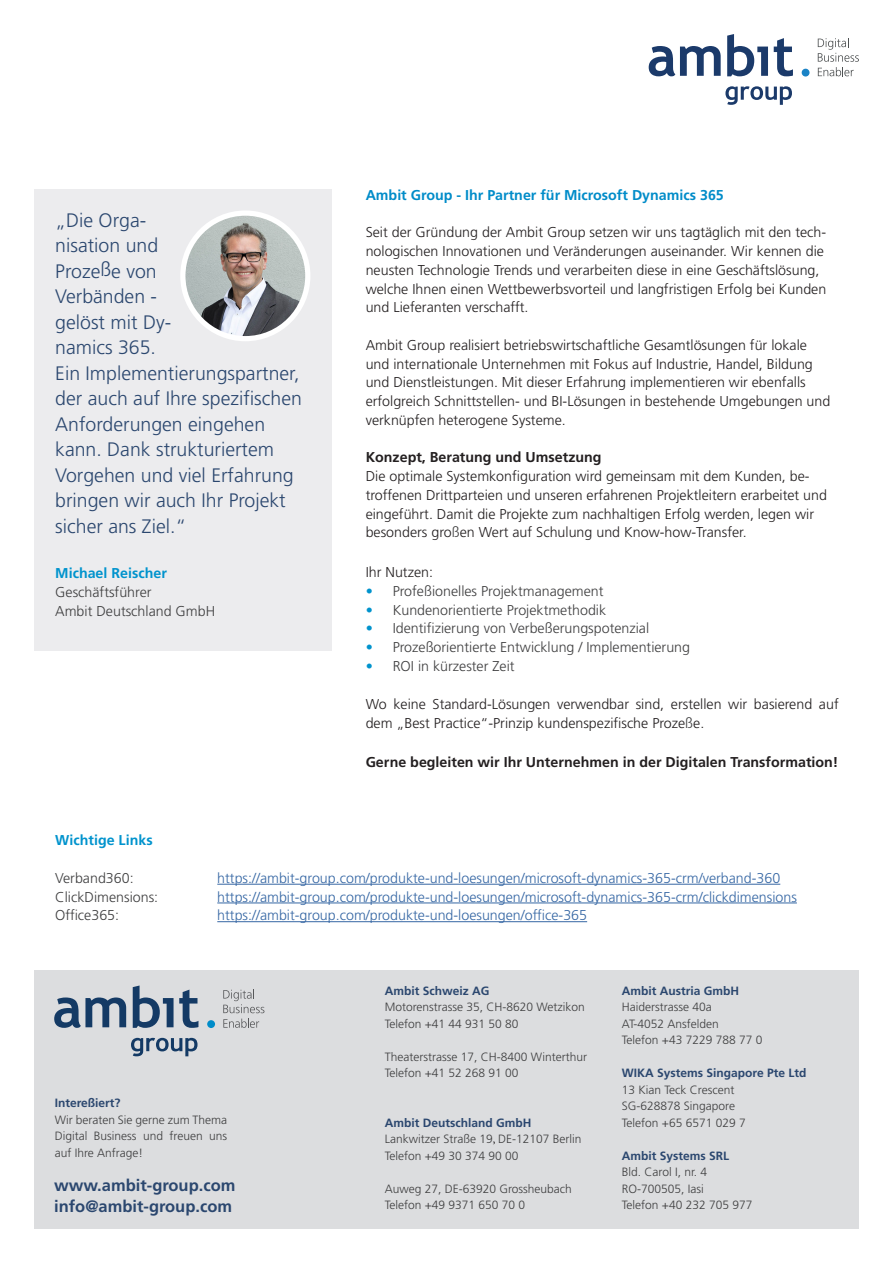
<style>
.page{position:relative;width:893px;height:1263px;background:#fff}
.page>*{position:absolute;margin:0;border:0;box-sizing:border-box;transform-origin:0 0}
.Kundenstimme{font:300 19.5px/25.5px "Frutiger LT Std";color:#2b476f}
.t1{font:700 16.5px "Frutiger LT Std";color:#2b476f}
.t2{font:300 14.25px/18.8px "Frutiger LT Std";color:#231f20}
.Lauftext{font:300 14.25px "Frutiger LT Std";color:#3e3e3f}
.Lauftext-2{font:300 14.25px "Frutiger LT Std";color:#3667a4}
.t3{font:700 14.25px "Frutiger LT Std";color:#231f20}
.t4{font:700 14.25px "Frutiger LT Std";color:#008cc9}
.Zwischentitel_blue{font:700 14.25px "Frutiger LT Std";color:#0093cd}
.Lauftext-3{font:700 14.25px "Frutiger LT Std";color:#0093cd}
.Lauftext_in_Box{font:300 12px/16.5px "Frutiger LT Std";color:#3e3e3f;text-align:justify}
.Lauftext_in_Box-2{font:700 12px "Frutiger LT Std";color:#2b476f}
.Headline_in_Box{font:700 12px "Frutiger LT Std";color:#2b476f}
.s1{color:#3e3e3f}
.s2{color:#0093cd}
.s3{font-family:"Minion Pro";font-weight:400;color:#231f20}
</style>
<div class="page">
<div style="left:802px;top:69px;width:7px;height:8px;background:#1b83c6;border-radius:50%"></div>
<svg style="left:649px;top:46px;width:72px;height:30px"></svg>
<svg style="left:727px;top:34px;width:41px;height:42px"></svg>
<svg style="left:774px;top:38px;width:19px;height:38px"></svg>
<svg style="left:725px;top:86px;width:67px;height:19px"></svg>
<svg style="left:818px;top:38px;width:41px;height:38px"></svg>
<div style="left:34px;top:189px;width:298px;height:462px;background:#ececee"></div>
<img style="left:183px;top:213px;width:125px;height:126px;border-radius:63px">
<div style="left:180px;top:210px;width:130px;height:131px;border:5px solid #fff;border-radius:50%"></div>
<div style="left:34px;top:971px;width:825px;height:258px;background:#dcdddf"></div>
<div style="left:207px;top:1020px;width:8px;height:8px;background:#008cc9;border-radius:50%"></div>
<svg style="left:54px;top:997px;width:72px;height:31px"></svg>
<svg style="left:133px;top:985px;width:65px;height:43px"></svg>
<svg style="left:131px;top:1038px;width:66px;height:18px"></svg>
<svg style="left:223px;top:989px;width:41px;height:39px"></svg>
<hr style="left:217px;top:884px;width:563px;height:1px;background:#3667a4">
<hr style="left:217px;top:902px;width:580px;height:1px;background:#3667a4">
<hr style="left:217px;top:921px;width:370px;height:1px;background:#3667a4">
<p class="Kundenstimme" style="left:55px;top:207px;width:248px">„Die Orga-<br>nisation und<br>Prozeße von<br>Verbänden -<br>gelöst mit Dy-<br>namics 365.<br>Ein Implementierungspartner, der auch auf Ihre spezifischen<br>Anforderungen eingehen kann. Dank strukturiertem<br>Vorgehen und viel Erfahrung bringen wir auch Ihr Projekt sicher ans Ziel.“</p>
<p class="Zwischentitel_blue" style="left:55px;top:565px;width:113px">Michael Reischer</p>
<p class="Lauftext" style="left:55px;top:584px;width:98px">Geschäftsführer</p>
<p class="Lauftext" style="left:55px;top:603px;width:161px">Ambit Deutschland GmbH</p>
<p class="t4" style="left:366px;top:186px;width:360px">Ambit Group - Ihr Partner für Microsoft Dynamics 365</p>
<p class="t2" style="left:366px;top:223px;width:462px">Seit der Gründung der Ambit Group setzen wir uns tagtäglich mit den tech&shy;nologischen Innovationen und Veränderungen auseinander. Wir kennen die neusten Technologie Trends und verarbeiten diese in eine Geschäftslösung, welche Ihnen einen Wettbewerbsvorteil und langfristigen Erfolg bei Kunden und Lieferanten verschafft.</p>
<p class="t2" style="left:366px;top:336px;width:466px">Ambit Group realisiert betriebswirtschaftliche Gesamtlösungen für lokale und internationale Unternehmen mit Fokus auf Industrie, Handel, Bildung und Dienstleistungen. Mit dieser Erfahrung implementieren wir ebenfalls erfolgreich Schnittstellen- und BI-Lösungen in bestehende Umgebungen und verknüpfen heterogene Systeme.</p>
<p class="t3" style="left:366px;top:449px;width:237px">Konzept, Beratung und Umsetzung</p>
<p class="t2" style="left:366px;top:467px;width:463px">Die optimale Systemkonfiguration wird gemeinsam mit dem Kunden, be&shy;troffenen Drittparteien und unseren erfahrenen Projektleitern erarbeitet und eingeführt. Damit die Projekte zum nachhaltigen Erfolg werden, legen wir besonders gro<span class="s1">ß</span>en Wert auf Schulung und Know-how-Transfer.</p>
<p class="t2" style="left:366px;top:563px;width:69px">Ihr Nutzen:</p>
<p class="Lauftext" style="left:366px;top:583px;width:239px"><span class="s2">•</span> Profeßionelles Projektmanagement</p>
<p class="Lauftext" style="left:366px;top:602px;width:242px"><span class="s2">•</span> Kundenorientierte Projektmethodik</p>
<p class="Lauftext" style="left:366px;top:620px;width:285px"><span class="s2">•</span> Identifizierung von Verbeßerungspotenzial</p>
<p class="Lauftext" style="left:366px;top:639px;width:326px"><span class="s2">•</span> Prozeßorientierte Entwicklung / Implementierung</p>
<p class="Lauftext" style="left:366px;top:658px;width:150px"><span class="s2">•</span> ROI in kürzester Zeit</p>
<p class="t2" style="left:366px;top:695px;width:475px">Wo keine Standard-Lösungen verwendbar sind, erstellen wir basierend auf dem „Best Practice“-Prinzip kundenspezifische Proze<span class="s1">ß</span>e.</p>
<p class="t3" style="left:366px;top:753px;width:474px">Gerne begleiten wir Ihr Unternehmen in der Digitalen Transformation!</p>
<p class="Lauftext-3" style="left:55px;top:832px;width:99px">Wichtige Links</p>
<p class="Lauftext" style="left:55px;top:870px;width:80px">Verband360:</p>
<p class="Lauftext-2" style="left:217px;top:870px;width:564px">https://ambit-group.com/produkte-und-loesungen/microsoft-dynamics-365-crm/verband-360</p>
<p class="Lauftext" style="left:55px;top:888px;width:104px">ClickDimensions:</p>
<p class="Lauftext-2" style="left:217px;top:888px;width:581px">https://ambit-group.com/produkte-und-loesungen/microsoft-dynamics-365-crm/clickdimensions</p>
<p class="Lauftext" style="left:55px;top:907px;width:65px">Office365:</p>
<p class="Lauftext-2" style="left:217px;top:907px;width:371px">https://ambit-group.com/produkte-und-loesungen/office-365</p>
<p class="Lauftext_in_Box-2" style="left:55px;top:1096px;width:67px">Intereßiert?</p>
<p class="Lauftext_in_Box" style="left:55px;top:1111px;width:174px">Wir beraten Sie gerne zum Thema Digital Business und freuen uns auf Ihre Anfrage!</p>
<p class="t1" style="left:54px;top:1175px;width:183px">www.ambit-group.com</p>
<p class="t1" style="left:54px;top:1196px;width:179px">info@ambit-group.com</p>
<p class="Lauftext_in_Box-2" style="left:385px;top:983px;width:106px">Ambit Schweiz AG</p>
<p class="Lauftext_in_Box" style="left:385px;top:999px;width:202px">Motorenstrasse 35, CH-8620 Wetzikon</p>
<p class="Lauftext_in_Box" style="left:385px;top:1015px;width:135px">Telefon +41 44 931 50 80</p>
<p class="Lauftext_in_Box" style="left:385px;top:1048px;width:204px">Theaterstrasse 17, CH-8400 Winterthur</p>
<p class="Lauftext_in_Box" style="left:385px;top:1065px;width:135px">Telefon +41 52 268 91 00</p>
<p class="Lauftext_in_Box-2" style="left:385px;top:1115px;width:148px">Ambit Deutschland GmbH</p>
<p class="Lauftext_in_Box" style="left:385px;top:1131px;width:198px">Lankwitzer Straße 19<span class="s3">,</span> DE-12107 Berlin</p>
<p class="Lauftext_in_Box" style="left:385px;top:1147px;width:135px">Telefon +49 30 374 90 00</p>
<p class="Lauftext_in_Box" style="left:385px;top:1180px;width:189px">Auweg 27, DE-63920 Grossheubach</p>
<p class="Lauftext_in_Box" style="left:385px;top:1197px;width:142px">Telefon +49 9371 650 70 0</p>
<p class="Headline_in_Box" style="left:622px;top:983px;width:119px">Ambit Austria GmbH</p>
<p class="Lauftext_in_Box" style="left:622px;top:999px;width:92px">Haiderstrasse 40a</p>
<p class="Lauftext_in_Box" style="left:622px;top:1015px;width:99px">AT-4052 Ansfelden</p>
<p class="Lauftext_in_Box" style="left:622px;top:1032px;width:142px">Telefon +43 7229 788 77 0</p>
<p class="Lauftext_in_Box-2" style="left:622px;top:1066px;width:186px">WIKA Systems Singapore Pte Ltd</p>
<p class="Lauftext_in_Box" style="left:622px;top:1081px;width:114px">13 Kian Teck Crescent</p>
<p class="Lauftext_in_Box" style="left:622px;top:1098px;width:115px">SG-628878 Singapore</p>
<p class="Lauftext_in_Box" style="left:622px;top:1114px;width:125px">Telefon +65 6571 029 7</p>
<p class="Lauftext_in_Box-2" style="left:622px;top:1148px;width:109px">Ambit Systems SRL</p>
<p class="Lauftext_in_Box" style="left:622px;top:1164px;width:87px">Bld. Carol I, nr. 4</p>
<p class="Lauftext_in_Box" style="left:622px;top:1180px;width:84px">RO-700505, Iasi</p>
<p class="Lauftext_in_Box" style="left:622px;top:1197px;width:132px">Telefon +40 232 705 977</p>
</div>
